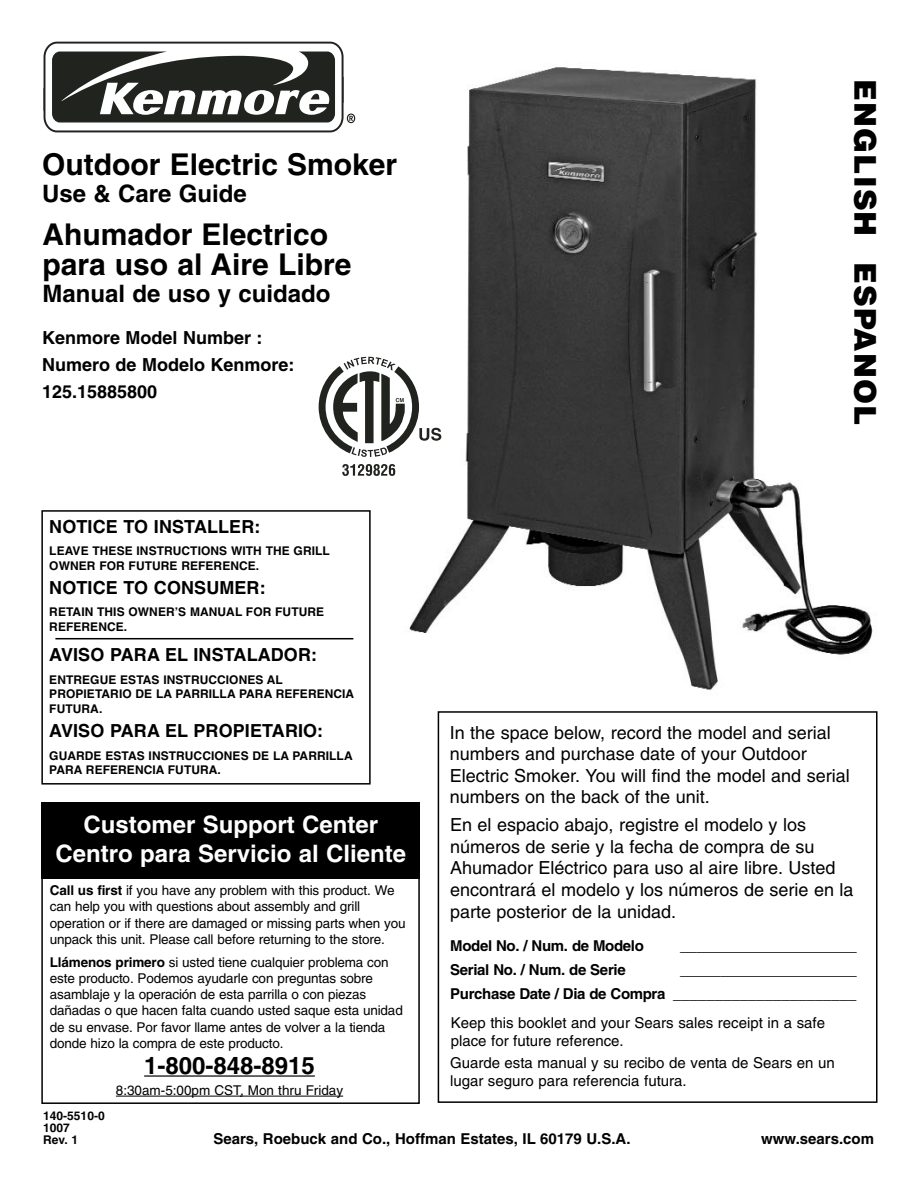
<style>
.page{position:relative;width:918px;height:1188px;background:#fff}
.page>*{position:absolute;margin:0;border:0;box-sizing:border-box;transform-origin:0 0}
.t1{font:700 30px/30px "Helvetica";color:#000}
.t2{font:900 30px "Helvetica";letter-spacing:.04em;color:#000}
.t3{font:700 24px/28.8px "Helvetica";color:#fff;text-align:center}
.t4{font:700 24px "Helvetica";color:#000}
.t5{font:18px/21.6px "Helvetica";color:#000}
.t6{font:700 18px/27px "Helvetica";letter-spacing:.005em;color:#000}
.t7{font:15px/18px "Helvetica";color:#000}
.t8{font:700 15px/24px "Helvetica";letter-spacing:-.02em;color:#000;text-align:right}
.t9{font:700 15px "Helvetica";color:#000}
.t10{font:13.5px/16.2px "Helvetica";letter-spacing:-.01em;color:#000}
.t11{font:700 12px/14.4px "Helvetica";letter-spacing:.005em;color:#000}
.s1{font-weight:700}
</style>
<div class="page">
<img style="left:409px;top:67px;width:464px;height:623px">
<svg style="left:43px;top:41px;width:312px;height:92px"></svg>
<div style="left:438px;top:711px;width:440px;height:392px;border:2px solid #000"></div>
<svg style="left:342px;top:464px;width:53px;height:12px"></svg>
<svg style="left:319px;top:357px;width:122px;height:100px"></svg>
<div style="left:41px;top:877px;width:379px;height:227px;border:2px solid #000"></div>
<hr style="left:144px;top:1075px;width:171px;height:2px;background:#000">
<hr style="left:116px;top:1096px;width:126px;height:1px;background:#000">
<hr style="left:240px;top:1096px;width:103px;height:1px;background:#000">
<div style="left:41px;top:510px;width:330px;height:275px;border:2px solid #000"></div>
<div style="left:42px;top:802px;width:378px;height:76px;background:#000"></div>
<hr style="left:55px;top:638px;width:298px;height:1px;background:#000">
<h1 class="t1" style="left:42px;top:153px;width:357px">Outdoor Electric Smoker</h1>
<h2 class="t4" style="left:42px;top:185px;width:206px">Use &amp; Care Guide</h2>
<h1 class="t1" style="left:42px;top:222px;width:310px">Ahumador Electrico para uso al Aire Libre</h1>
<h2 class="t4" style="left:42px;top:284px;width:289px">Manual de uso y cuidado</h2>
<h3 class="t6" style="left:42px;top:326px;width:254px">Kenmore Model Number :<br>Numero de Modelo Kenmore:<br>125.15885800</h3>
<h3 class="t6" style="left:49px;top:515px;width:213px">NOTICE TO INSTALLER:</h3>
<p class="t11" style="left:49px;top:545px;width:282px">LEAVE THESE INSTRUCTIONS WITH THE GRILL<br>OWNER FOR FUTURE REFERENCE.</p>
<h3 class="t6" style="left:49px;top:576px;width:218px">NOTICE TO CONSUMER:</h3>
<p class="t11" style="left:49px;top:606px;width:276px">RETAIN THIS OWNER’S MANUAL FOR FUTURE<br>REFERENCE.</p>
<h3 class="t6" style="left:49px;top:643px;width:269px">AVISO PARA EL INSTALADOR:</h3>
<p class="t11" style="left:49px;top:674px;width:307px">ENTREGUE ESTAS INSTRUCCIONES AL<br>PROPIETARIO DE LA PARRILLA PARA REFERENCIA<br>FUTURA.</p>
<h3 class="t6" style="left:49px;top:719px;width:276px">AVISO PARA EL PROPIETARIO:</h3>
<p class="t11" style="left:49px;top:749px;width:305px">GUARDE ESTAS INSTRUCCIONES DE LA PARRILLA<br>PARA REFERENCIA FUTURA.</p>
<h2 class="t3" style="left:56px;top:813px;width:352px">Customer Support Center<br>Centro para Servicio al Cliente</h2>
<p class="t10" style="left:50px;top:884px;width:357px"><span class="s1">Call us first</span> if you have any problem with this product. We can help you with questions about assembly and grill operation or if there are damaged or missing parts when you unpack this unit. Please call before returning to the store.</p>
<p class="t10" style="left:50px;top:955px;width:355px"><span class="s1">Llámenos primero</span> si usted tiene cualquier problema con este producto. Podemos ayudarle con preguntas sobre asamblaje y la operación de esta parrilla o con piezas dañadas o que hacen falta cuando usted saque esta unidad de su envase. Por favor llame antes de volver a la tienda donde hizo la compra de este producto.</p>
<h2 class="t4" style="left:144px;top:1056px;width:172px">1-800-848-8915</h2>
<p class="t10" style="left:116px;top:1083px;width:229px">8:30am-5:00pm CST, Mon thru Friday</p>
<h1 class="t2" style="left:876px;top:79px;width:347px;rotate:90deg">ENGLISH ESPANOL</h1>
<h3 class="t5" style="left:450px;top:723px;width:402px">In the space below, record the model and serial numbers and purchase date of your Outdoor Electric Smoker. You will find the model and serial numbers on the back of the unit.</h3>
<h3 class="t5" style="left:450px;top:816px;width:405px">En el espacio abajo, registre el modelo y los números de serie y la fecha de compra de su Ahumador Eléctrico para uso al aire libre. Usted encontrará el modelo y los números de serie en la parte posterior de la unidad.</h3>
<p class="t8" style="left:450px;top:935px;width:195px">Model No. / Num. de Modelo</p>
<p class="t8" style="left:680px;top:935px;width:178px">______________________</p>
<p class="t8" style="left:450px;top:959px;width:177px">Serial No. / Num. de Serie</p>
<p class="t8" style="left:450px;top:959px;width:408px">______________________<br>Purchase Date / Dia de Compra ______________________</p>
<p class="t7" style="left:451px;top:1015px;width:376px">Keep this booklet and your Sears sales receipt in a safe place for future reference.</p>
<p class="t7" style="left:450px;top:1056px;width:386px">Guarde esta manual y su recibo de venta de Sears en un lugar seguro para referencia futura.</p>
<p class="t11" style="left:43px;top:1111px;width:63px;line-height:12px">140-5510-0<br>1007<br>Rev. 1</p>
<p class="t9" style="left:213px;top:1133px;width:419px">Sears, Roebuck and Co., Hoffman Estates, IL 60179 U.S.A.</p>
<p class="t9" style="left:761px;top:1133px;width:114px">www.sears.com</p>
</div>
